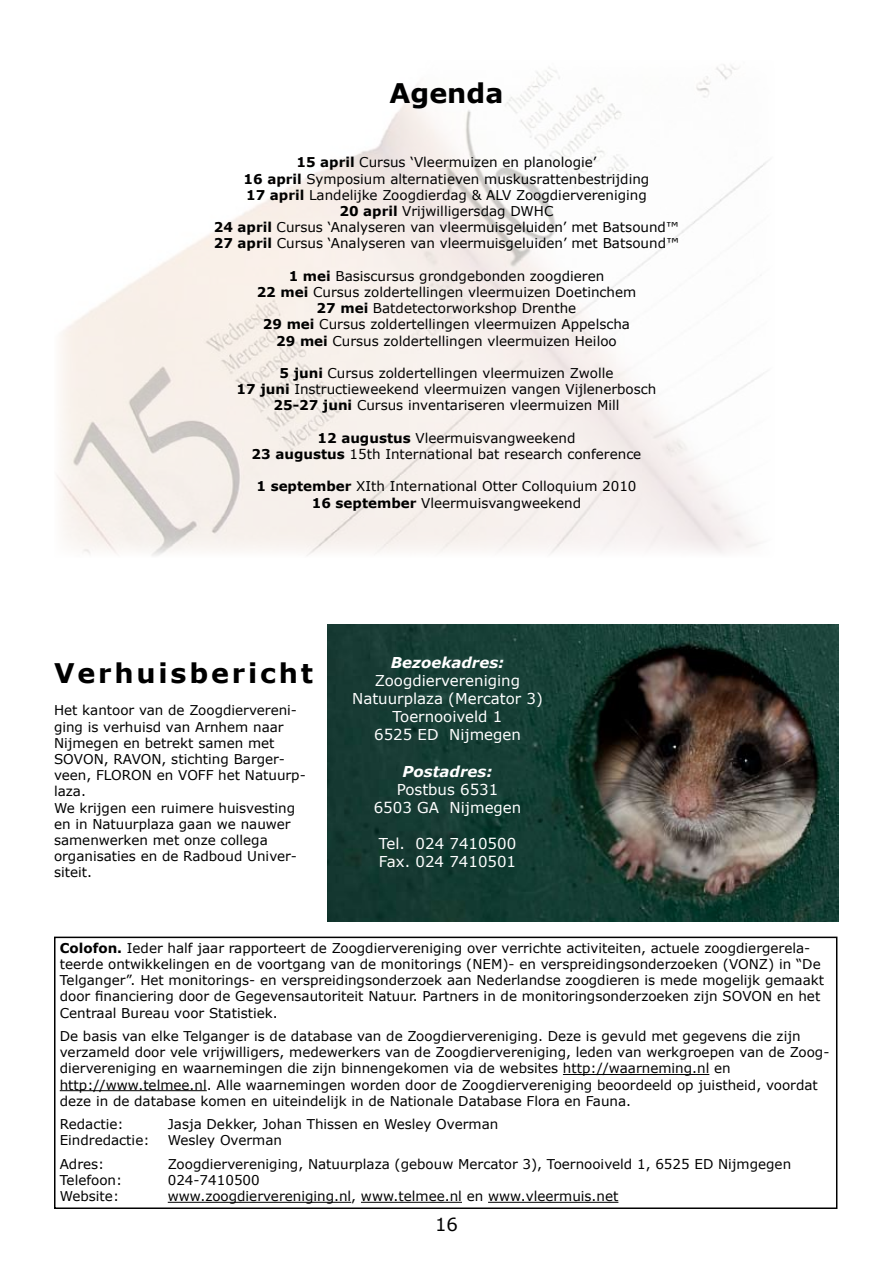
<style>
.page{position:relative;width:893px;height:1263px;background:#fff}
.page>*{position:absolute;margin:0;border:0;box-sizing:border-box;transform-origin:0 0}
.t1{font:700 27px "Verdana";letter-spacing:.105em;color:#000}
.t2{font:18px "Verdana";color:#000}
.t3{font:15px/18px "Verdana";color:#fff;text-align:center}
.t4{font:italic 700 15px "Verdana";color:#fff}
.t5{font:13.5px/16.2px "Verdana";color:#000;text-align:center}
.s1{font-weight:700}
</style>
<div class="page">
<hr style="left:563px;top:1074px;width:146px;height:1px;background:#000">
<hr style="left:60px;top:1090px;width:147px;height:1px;background:#000">
<hr style="left:168px;top:1202px;width:183px;height:1px;background:#000">
<hr style="left:361px;top:1202px;width:101px;height:1px;background:#000">
<hr style="left:488px;top:1202px;width:130px;height:1px;background:#000">
<div style="left:54px;top:936px;width:783px;height:273px;border:2px solid #000"></div>
<img style="left:327px;top:624px;width:512px;height:297px">
<img style="left:57px;top:64px;width:712px;height:492px">
<h1 class="t1" style="left:389px;top:75px;width:115px">Agenda</h1>
<p class="t5" style="left:214px;top:154px;width:467px"><span class="s1">15 april</span> Cursus ‘Vleermuizen en planologie’<br><span class="s1">16 april</span> Symposium alternatieven muskusrattenbestrijding<br><span class="s1">17 april</span> Landelijke Zoogdierdag &amp; ALV Zoogdiervereniging<br><span class="s1">20 april</span> Vrijwilligersdag DWHC<br><span class="s1">24 april</span> Cursus ‘Analyseren van vleermuisgeluiden’ met Batsound™ <span class="s1">27 april</span> Cursus ‘Analyseren van vleermuisgeluiden’ met Batsound™</p>
<p class="t5" style="left:257px;top:267px;width:381px"><span class="s1">1 mei</span> Basiscursus grondgebonden zoogdieren<br><span class="s1">22 mei</span> Cursus zoldertellingen vleermuizen Doetinchem <span class="s1">27 mei</span> Batdetectorworkshop Drenthe<br><span class="s1">29 mei</span> Cursus zoldertellingen vleermuizen Appelscha <span class="s1">29 mei</span> Cursus zoldertellingen vleermuizen Heiloo</p>
<p class="t5" style="left:237px;top:364px;width:421px"><span class="s1">5 juni</span> Cursus zoldertellingen vleermuizen Zwolle<br><span class="s1">17 juni</span> Instructieweekend vleermuizen vangen Vijlenerbosch<br><span class="s1">25-27 juni</span> Cursus inventariseren vleermuizen Mill</p>
<p class="t5" style="left:252px;top:429px;width:391px"><span class="s1">12 augustus</span> Vleermuisvangweekend<br><span class="s1">23 augustus</span> 15th International bat research conference</p>
<p class="t5" style="left:256px;top:478px;width:382px"><span class="s1">1 september</span> XIth International Otter Colloquium 2010<br><span class="s1">16 september</span> Vleermuisvangweekend</p>
<h1 class="t1" style="left:54px;top:656px;width:261px">Verhuisbericht</h1>
<p class="t5" style="left:54px;top:702px;width:253px;text-align:left">Het kantoor van de Zoogdiervereni&shy;ging is verhuisd van Arnhem naar<br>Nijmegen en betrekt samen met<br>SOVON, RAVON, stichting Barger&shy;veen, FLORON en VOFF het Natuurp&shy;laza.<br>We krijgen een ruimere huisvesting en in Natuurplaza gaan we nauwer samenwerken met onze collega organisaties en de Radboud Univer&shy;siteit.</p>
<p class="t4" style="left:391px;top:653px;width:115px">Bezoekadres:</p>
<p class="t3" style="left:352px;top:671px;width:192px">Zoogdiervereniging<br>Natuurplaza (Mercator 3)<br>Toernooiveld 1<br>6525 ED Nijmegen</p>
<p class="t4" style="left:403px;top:761px;width:91px">Postadres:</p>
<p class="t3" style="left:374px;top:779px;width:149px">Postbus 6531<br>6503 GA Nijmegen</p>
<p class="t3" style="left:379px;top:833px;width:139px;text-align:left">Tel. 024 7410500<br>Fax. 024 7410501</p>
<p class="t5" style="left:60px;top:939px;width:766px;text-align:left"><span class="s1">Colofon.</span> Ieder half jaar rapporteert de Zoogdiervereniging over verrichte activiteiten, actuele zoogdiergerela&shy;teerde ontwikkelingen en de voortgang van de monitorings (NEM)- en verspreidingsonderzoeken (VONZ) in “De Telganger”. Het monitorings- en verspreidingsonderzoek aan Nederlandse zoogdieren is mede mogelijk gemaakt door financiering door de Gegevensautoriteit Natuur. Partners in de monitoringsonderzoeken zijn SOVON en het Centraal Bureau voor Statistiek.</p>
<p class="t5" style="left:60px;top:1027px;width:771px;text-align:left">De basis van elke Telganger is de database van de Zoogdiervereniging. Deze is gevuld met gegevens die zijn verzameld door vele vrijwilligers, medewerkers van de Zoogdiervereniging, leden van werkgroepen van de Zoog&shy;diervereniging en waarnemingen die zijn binnengekomen via de websites http://waarneming.nl en http://www.telmee.nl. Alle waarnemingen worden door de Zoogdiervereniging beoordeeld op juistheid, voordat deze in de database komen en uiteindelijk in de Nationale Database Flora en Fauna.</p>
<p class="t5" style="left:60px;top:1116px;width:65px">Redactie:</p>
<p class="t5" style="left:168px;top:1116px;width:332px">Jasja Dekker, Johan Thissen en Wesley Overman</p>
<p class="t5" style="left:60px;top:1132px;width:91px">Eindredactie:</p>
<p class="t5" style="left:168px;top:1132px;width:116px">Wesley Overman</p>
<p class="t5" style="left:60px;top:1155px;width:46px">Adres:</p>
<p class="t5" style="left:168px;top:1155px;width:625px">Zoogdiervereniging, Natuurplaza (gebouw Mercator 3), Toernooiveld 1, 6525 ED Nijmgegen</p>
<p class="t5" style="left:60px;top:1171px;width:64px">Telefoon:</p>
<p class="t5" style="left:168px;top:1171px;width:93px">024-7410500</p>
<p class="t5" style="left:60px;top:1188px;width:61px">Website:</p>
<p class="t5" style="left:168px;top:1188px;width:452px">www.zoogdiervereniging.nl, www.telmee.nl en www.vleermuis.net</p>
<h2 class="t2" style="left:435px;top:1213px;width:24px">16</h2>
</div>
